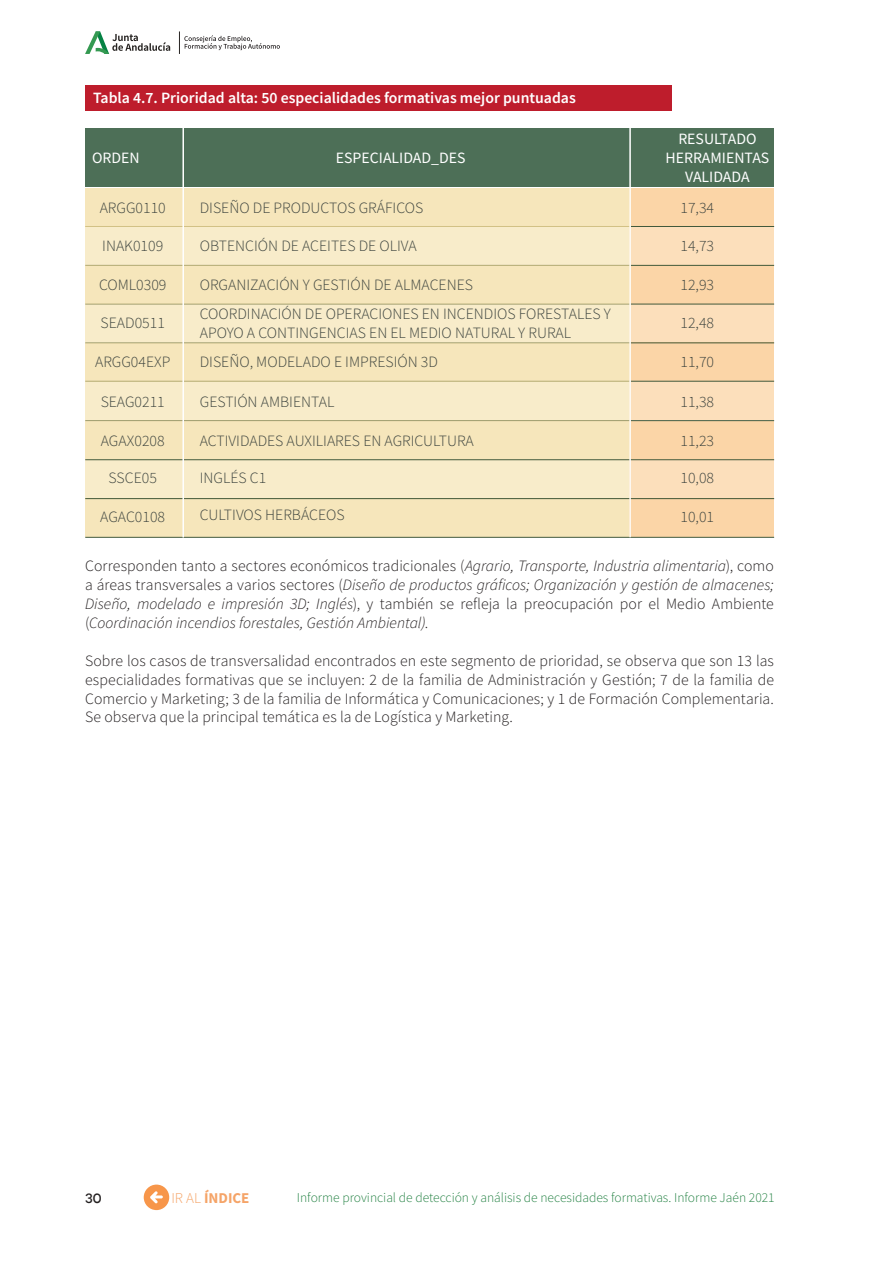
<style>
.page{position:relative;width:893px;height:1263px;background:#fff}
.page>*{position:absolute;margin:0;border:0;box-sizing:border-box;transform-origin:0 0}
.t1{font:300 15.75px/18.9px "Source Sans Pro";color:#3c433e}
.t2{font:italic 300 15.75px/18.9px "Source Sans Pro";color:#231f20;text-align:justify}
.t3{font:300 15.75px/18.9px "Source Sans Pro";letter-spacing:.005em;color:#231f20;text-align:justify}
.t4{font:600 15.75px "Source Sans Pro";color:#fff}
.t5{font:15.75px/18.9px "Source Sans Pro";color:#fff;text-align:center}
.t6{font:700 15px "Source Sans Pro";color:#f5a468}
.t7{font:300 13.5px "Source Sans Pro";color:#268345}
.t8{font:500 13.5px "Novecento";color:#231f20}
.s1{font-style:normal}
.s2{font-weight:300}
</style>
<div class="page">
<div style="left:85px;top:128px;width:689px;height:58px;background:#4d6f57"></div>
<div style="left:629px;top:188px;width:145px;height:38px;background:#fbd5a7"></div>
<div style="left:629px;top:421px;width:145px;height:39px;background:#fbd5a7"></div>
<div style="left:85px;top:498px;width:546px;height:39px;background:#f6e6bb"></div>
<div style="left:629px;top:265px;width:145px;height:39px;background:#fbd5a7"></div>
<div style="left:629px;top:498px;width:145px;height:39px;background:#fbd5a7"></div>
<div style="left:629px;top:343px;width:145px;height:38px;background:#fbd5a7"></div>
<div style="left:85px;top:460px;width:546px;height:38px;background:#f8ecca"></div>
<div style="left:629px;top:226px;width:145px;height:39px;background:#fcdfbb"></div>
<div style="left:629px;top:460px;width:145px;height:38px;background:#fcdfbb"></div>
<div style="left:629px;top:304px;width:145px;height:39px;background:#fcdfbb"></div>
<div style="left:629px;top:382px;width:145px;height:38px;background:#fcdfbb"></div>
<hr style="left:85px;top:226px;width:689px;height:1px;background:#42593b">
<hr style="left:85px;top:265px;width:689px;height:1px;background:#42593b">
<hr style="left:85px;top:498px;width:689px;height:1px;background:#42593b">
<hr style="left:85px;top:304px;width:689px;height:1px;background:#42593b">
<hr style="left:85px;top:537px;width:689px;height:1px;background:#42593b">
<hr style="left:85px;top:343px;width:689px;height:1px;background:#42593b">
<hr style="left:85px;top:381px;width:689px;height:1px;background:#42593b">
<hr style="left:85px;top:420px;width:689px;height:1px;background:#42593b">
<div style="left:85px;top:85px;width:587px;height:26px;background:#be1d2c"></div>
<div style="left:85px;top:188px;width:546px;height:38px;background:#f6e6bb"></div>
<div style="left:85px;top:265px;width:546px;height:39px;background:#f6e6bb"></div>
<div style="left:85px;top:343px;width:546px;height:39px;background:#f6e6bb"></div>
<div style="left:85px;top:226px;width:546px;height:39px;background:#f8ecca"></div>
<div style="left:85px;top:304px;width:546px;height:39px;background:#f8ecca"></div>
<div style="left:85px;top:382px;width:546px;height:39px;background:#f8ecca"></div>
<div style="left:85px;top:421px;width:546px;height:39px;background:#f6e6bb"></div>
<hr style="left:85px;top:459px;width:689px;height:1px;background:#42593b">
<hr style="left:182px;top:128px;width:2px;height:409px;background:#fff">
<hr style="left:629px;top:128px;width:2px;height:409px;background:#fff">
<svg style="left:179px;top:31px;width:101px;height:23px"></svg>
<svg style="left:85px;top:31px;width:85px;height:23px"></svg>
<div style="left:144px;top:1184px;width:25px;height:26px;background:#f7964a;border-radius:50%"></div>
<svg style="left:150px;top:1191px;width:13px;height:12px"></svg>
<p class="t4" style="left:93px;top:88px;width:484px">Tabla 4.7. Prioridad alta: 50 especialidades formativas mejor puntuadas</p>
<p class="t5" style="left:92px;top:148px;width:49px">ORDEN</p>
<p class="t5" style="left:336px;top:148px;width:131px">ESPECIALIDAD_DES</p>
<p class="t5" style="left:665px;top:129px;width:105px">RESULTADO<br>HERRAMIENTAS<br>VALIDADA</p>
<p class="t1" style="left:100px;top:199px;width:68px">ARGG0110</p>
<p class="t1" style="left:200px;top:199px;width:225px">DISEÑO DE PRODUCTOS GRÁFICOS</p>
<p class="t1" style="left:680px;top:199px;width:35px">17,34</p>
<p class="t1" style="left:102px;top:236px;width:63px">INAK0109</p>
<p class="t1" style="left:200px;top:236px;width:218px">OBTENCIÓN DE ACEITES DE OLIVA</p>
<p class="t1" style="left:680px;top:236px;width:35px">14,73</p>
<p class="t1" style="left:99px;top:276px;width:69px">COML0309</p>
<p class="t1" style="left:200px;top:276px;width:275px">ORGANIZACIÓN Y GESTIÓN DE ALMACENES</p>
<p class="t1" style="left:680px;top:276px;width:35px">12,93</p>
<p class="t1" style="left:101px;top:313px;width:66px">SEAD0511</p>
<p class="t1" style="left:680px;top:313px;width:35px">12,48</p>
<p class="t1" style="left:200px;top:304px;width:413px">COORDINACIÓN DE OPERACIONES EN INCENDIOS FORESTALES Y<br>APOYO A CONTINGENCIAS EN EL MEDIO NATURAL Y RURAL</p>
<p class="t1" style="left:95px;top:352px;width:77px">ARGG04EXP</p>
<p class="t1" style="left:200px;top:352px;width:240px">DISEÑO, MODELADO E IMPRESIÓN 3D</p>
<p class="t1" style="left:680px;top:352px;width:35px">11,70</p>
<p class="t1" style="left:101px;top:392px;width:66px">SEAG0211</p>
<p class="t1" style="left:200px;top:392px;width:136px">GESTIÓN AMBIENTAL</p>
<p class="t1" style="left:680px;top:392px;width:35px">11,38</p>
<p class="t1" style="left:101px;top:431px;width:65px">AGAX0208</p>
<p class="t1" style="left:200px;top:431px;width:276px">ACTIVIDADES AUXILIARES EN AGRICULTURA</p>
<p class="t1" style="left:680px;top:431px;width:35px">11,23</p>
<p class="t1" style="left:109px;top:468px;width:50px">SSCE05</p>
<p class="t1" style="left:200px;top:468px;width:68px">INGLÉS C1</p>
<p class="t1" style="left:680px;top:468px;width:35px">10,08</p>
<p class="t1" style="left:100px;top:507px;width:66px">AGAC0108</p>
<p class="t1" style="left:200px;top:505px;width:146px">CULTIVOS HERBÁCEOS</p>
<p class="t1" style="left:680px;top:507px;width:35px">10,01</p>
<p class="t2" style="left:85px;top:556px;width:690px"><span class="s1">Corresponden tanto a sectores económicos tradicionales (</span>Agrario, Transporte, Industria alimentaria<span class="s1">), como a áreas transversales a varios sectores (</span>Diseño de productos gráficos; Organización y gestión de almacenes; Diseño, modelado e impresión 3D; Inglés<span class="s1">), y también se refleja la preocupación por el Medio Ambiente (</span>Coordinación incendios forestales, Gestión Ambiental)<span class="s1">.</span></p>
<p class="t3" style="left:85px;top:651px;width:690px">Sobre los casos de transversalidad encontrados en este segmento de prioridad, se observa que son 13 las especialidades formativas que se incluyen: 2 de la familia de Administración y Gestión; 7 de la familia de Comercio y Marketing; 3 de la familia de Informática y Comunicaciones; y 1 de Formación Complementaria.<br>Se observa que la principal temática es la de Logística y Marketing.</p>
<p class="t8" style="left:85px;top:1190px;width:18px">30</p>
<p class="t6" style="left:171px;top:1188px;width:80px"><span class="s2">IR AL</span> ÍNDICE</p>
<p class="t7" style="left:297px;top:1189px;width:479px">Informe provincial de detección y análisis de necesidades formativas. Informe Jaén 2021</p>
</div>
